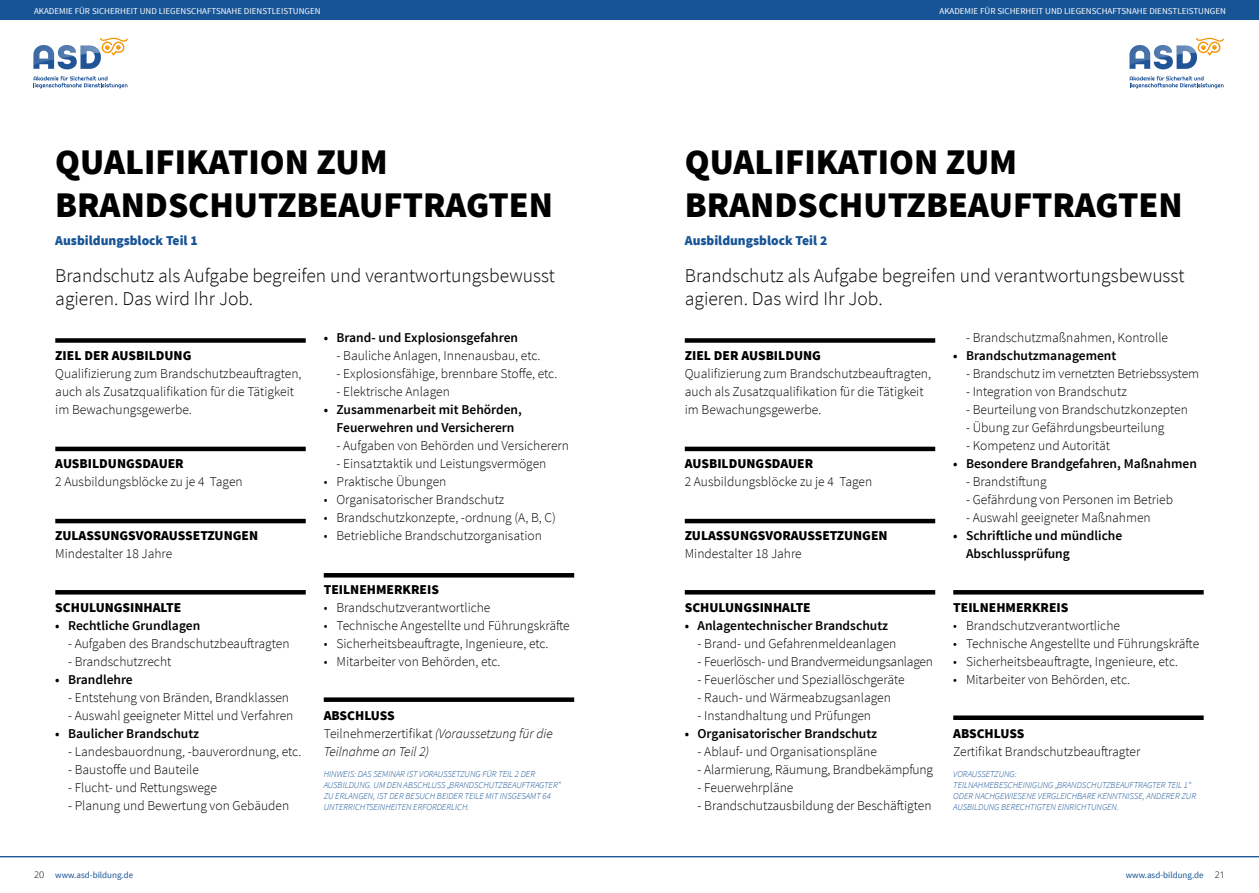
<style>
.page{position:relative;width:1259px;height:893px;background:#fff}
.page>*{position:absolute;margin:0;border:0;box-sizing:border-box;transform-origin:0 0}
.t1{font:900 36px/43.2px "Source Sans Pro";color:#000}
.t2{font:300 19.5px/23.4px "Source Sans Pro";color:#000}
.t3{font:300 13.5px/18px "Source Sans Pro";color:#000}
.t4{font:600 13.5px/18px "Source Sans Pro";color:#000;text-align:center}
.t5{font:900 13.5px "Source Sans Pro";color:#000}
.t6{font:italic 300 13.5px/18px "Source Sans Pro";color:#000}
.t7{font:900 13.5px "Source Sans Pro";color:#175496}
.t8{font:300 13.5px "Source Sans Pro";letter-spacing:-.02em;color:#000}
.t9{font:italic 300 9px/10.8px "Source Sans Pro";color:#175496}
.t10{font:9px "Source Sans Pro";color:#fff}
.t11{font:9px "Source Sans Pro";color:#175496}
.s1{font-weight:900;font-style:normal}
.s2{font-style:normal}
.s3{font-family:"Open Sans";font-weight:300;color:#000}
</style>
<div class="page">
<hr style="left:0;top:856px;width:1259px;height:1px;background:#175496">
<svg style="left:33px;top:38px;width:95px;height:31px"></svg>
<svg style="left:34px;top:76px;width:93px;height:12px"></svg>
<svg style="left:1129px;top:38px;width:94px;height:31px"></svg>
<svg style="left:1129px;top:76px;width:94px;height:12px"></svg>
<hr style="left:55px;top:447px;width:251px;height:4px;background:#000">
<hr style="left:55px;top:519px;width:251px;height:4px;background:#000">
<div style="left:55px;top:338px;width:251px;height:5px;background:#000"></div>
<div style="left:324px;top:697px;width:250px;height:5px;background:#000"></div>
<div style="left:0;top:0;width:1259px;height:20px;background:#175496"></div>
<hr style="left:55px;top:590px;width:251px;height:4px;background:#000">
<hr style="left:324px;top:573px;width:250px;height:4px;background:#000">
<hr style="left:685px;top:447px;width:250px;height:4px;background:#000">
<hr style="left:685px;top:519px;width:250px;height:4px;background:#000">
<div style="left:685px;top:338px;width:250px;height:5px;background:#000"></div>
<div style="left:953px;top:715px;width:250px;height:5px;background:#000"></div>
<hr style="left:685px;top:590px;width:250px;height:4px;background:#000">
<hr style="left:953px;top:590px;width:250px;height:4px;background:#000">
<p class="t10" style="left:34px;top:5px;width:288px">AKADEMIE FÜR SICHERHEIT UND LIEGENSCHAFTSNAHE DIENSTLEISTUNGEN</p>
<p class="t10" style="left:939px;top:5px;width:288px">AKADEMIE FÜR SICHERHEIT UND LIEGENSCHAFTSNAHE DIENSTLEISTUNGEN</p>
<h1 class="t1" style="left:55px;top:142px;width:499px">QUALIFIKATION ZUM<br>BRANDSCHUTZBEAUFTRAGTEN</h1>
<p class="t7" style="left:55px;top:232px;width:144px">AUSBILDUNGSBLOCK TEIL 1</p>
<h2 class="t2" style="left:55px;top:264px;width:501px">Brandschutz als Aufgabe begreifen und verantwortungsbewusst agieren. Das wird Ihr Job.</h2>
<p class="t5" style="left:55px;top:347px;width:138px">ZIEL DER AUSBILDUNG</p>
<p class="t3" style="left:55px;top:365px;width:248px">Qualifizierung zum Brandschutzbeauftragten, auch als Zusatzqualifikation für die Tätigkeit im Bewachungsgewerbe.</p>
<p class="t5" style="left:55px;top:455px;width:130px">AUSBILDUNGSDAUER</p>
<p class="t3" style="left:55px;top:473px;width:189px">2 Ausbildungsblöcke zu je 4 Tagen</p>
<p class="t5" style="left:55px;top:527px;width:204px">ZULASSUNGSVORAUSSETZUNGEN</p>
<p class="t3" style="left:55px;top:545px;width:118px">Mindestalter 18 Jahre</p>
<p class="t5" style="left:55px;top:599px;width:127px">SCHULUNGSINHALTE</p>
<p class="t4" style="left:55px;top:617px;width:146px">• Rechtliche Grundlagen</p>
<p class="t3" style="left:68px;top:635px;width:223px">- Aufgaben des Brandschutzbeauftragten</p>
<p class="t3" style="left:68px;top:653px;width:105px">- Brandschutzrecht</p>
<p class="t4" style="left:55px;top:671px;width:79px">• Brandlehre</p>
<p class="t3" style="left:68px;top:689px;width:223px">- Entstehung von Bränden, Brandklassen</p>
<p class="t3" style="left:68px;top:707px;width:227px">- Auswahl geeigneter Mittel und Verfahren</p>
<p class="t4" style="left:55px;top:725px;width:145px">• Baulicher Brandschutz</p>
<p class="t3" style="left:68px;top:743px;width:235px">- Landesbauordnung, -bauverordnung, etc.</p>
<p class="t3" style="left:68px;top:761px;width:132px">- Baustoffe und Bauteile</p>
<p class="t3" style="left:68px;top:779px;width:150px">- Flucht- und Rettungswege</p>
<p class="t3" style="left:68px;top:797px;width:223px">- Planung und Bewertung von Gebäuden</p>
<p class="t4" style="left:324px;top:329px;width:196px">• Brand- und Explosionsgefahren</p>
<p class="t3" style="left:336px;top:347px;width:205px">- Bauliche Anlagen, Innenausbau, etc.</p>
<p class="t3" style="left:336px;top:365px;width:222px">- Explosionsfähige, brennbare Stoffe, etc.</p>
<p class="t3" style="left:336px;top:383px;width:115px">- Elektrische Anlagen</p>
<p class="t4" style="left:324px;top:401px;width:200px">• Zusammenarbeit mit Behörden,<br>Feuerwehren und Versicherern</p>
<p class="t3" style="left:336px;top:436px;width:234px">- Aufgaben von Behörden und Versicherern</p>
<p class="t3" style="left:336px;top:454px;width:211px">- Einsatztaktik und Leistungsvermögen</p>
<p class="t3" style="left:324px;top:472px;width:124px">• Praktische Übungen</p>
<p class="t3" style="left:324px;top:490px;width:182px">• Organisatorischer Brandschutz</p>
<p class="t3" style="left:324px;top:508px;width:234px">• Brandschutzkonzepte, -ordnung (A, B, C)</p>
<p class="t3" style="left:324px;top:526px;width:220px">• Betriebliche Brandschutzorganisation</p>
<p class="t5" style="left:324px;top:581px;width:117px">TEILNEHMERKREIS</p>
<p class="t3" style="left:324px;top:598px;width:168px">• Brandschutzverantwortliche</p>
<p class="t3" style="left:324px;top:616px;width:247px">• Technische Angestellte und Führungskräfte</p>
<p class="t3" style="left:324px;top:634px;width:226px">• Sicherheitsbeauftragte, Ingenieure, etc.</p>
<p class="t3" style="left:324px;top:652px;width:178px">• Mitarbeiter von Behörden, etc.</p>
<p class="t6" style="left:324px;top:706px;width:230px"><span class="s1">ABSCHLUSS<br></span><span class="s2">Teilnehmerzertifikat</span> (VORAUSSETZUNG FÜR DIE<br>TEILNAHME AN TEIL 2)</p>
<p class="t9" style="left:324px;top:769px;width:239px">HINWEIS: DAS SEMINAR IST VORAUSSETZUNG FÜR TEIL 2 DER AUSBILDUNG. UM DEN ABSCHLUSS „BRANDSCHUTZB EAUFTRAGTER” ZU ERLANGEN, IST DER BESUCH BEIDER TEILE MIT INSGESAMT 64<br>UNTERRICHTSEINHEITEN ERFORDERLICH.</p>
<h1 class="t1" style="left:685px;top:142px;width:499px">QUALIFIKATION ZUM<br>BRANDSCHUTZBEAUFTRAGTEN</h1>
<p class="t7" style="left:685px;top:232px;width:144px">AUSBILDUNGSBLOCK TEIL 2</p>
<h2 class="t2" style="left:685px;top:264px;width:501px">Brandschutz als Aufgabe begreifen und verantwortungsbewusst agieren. Das wird Ihr Job.</h2>
<p class="t5" style="left:685px;top:347px;width:138px">ZIEL DER AUSBILDUNG</p>
<p class="t3" style="left:685px;top:365px;width:248px">Qualifizierung zum Brandschutzbeauftragten, auch als Zusatzqualifikation für die Tätigkeit im Bewachungsgewerbe.</p>
<p class="t5" style="left:685px;top:455px;width:130px">AUSBILDUNGSDAUER</p>
<p class="t3" style="left:685px;top:473px;width:189px">2 Ausbildungsblöcke zu je 4 Tagen</p>
<p class="t5" style="left:685px;top:527px;width:204px">ZULASSUNGSVORAUSSETZUNGEN</p>
<p class="t3" style="left:685px;top:545px;width:118px">Mindestalter 18 Jahre</p>
<p class="t5" style="left:685px;top:599px;width:127px">SCHULUNGSINHALTE</p>
<p class="t4" style="left:685px;top:617px;width:205px">• Anlagentechnischer Brandschutz</p>
<p class="t3" style="left:697px;top:635px;width:200px">- Brand- und Gefahrenmeldeanlagen</p>
<p class="t8" style="left:697px;top:653px;width:237px">- Feuerlösch- und Brandvermeidungsanlagen</p>
<p class="t3" style="left:697px;top:671px;width:209px">- Feuerlöscher und Speziallöschgeräte</p>
<p class="t3" style="left:697px;top:689px;width:195px">- Rauch- und Wärmeabzugsanlagen</p>
<p class="t3" style="left:697px;top:707px;width:175px">- Instandhaltung und Prüfungen</p>
<p class="t4" style="left:685px;top:725px;width:194px">• Organisatorischer Brandschutz</p>
<p class="t3" style="left:697px;top:743px;width:181px">- Ablauf- und Organisationspläne</p>
<p class="t3" style="left:697px;top:761px;width:237px">- Alarmierung, Räumung, Brandbekämpfung</p>
<p class="t3" style="left:697px;top:779px;width:97px">- Feuerwehrpläne</p>
<p class="t3" style="left:697px;top:797px;width:236px">- Brandschutzausbildung der Beschäftigten</p>
<p class="t3" style="left:966px;top:329px;width:204px">- Brandschutzmaßnahmen, Kontrolle</p>
<p class="t4" style="left:953px;top:347px;width:165px">• Brandschutzmanagement</p>
<p class="t3" style="left:966px;top:365px;width:235px">- Brandschutz im vernetzten Betriebssystem</p>
<p class="t3" style="left:966px;top:383px;width:162px">- Integration von Brandschutz</p>
<p class="t3" style="left:966px;top:400px;width:223px">- Beurteilung von Brandschutzkonzepten</p>
<p class="t3" style="left:966px;top:418px;width:200px">- Übung zur Gefährdungsbeurteilung</p>
<p class="t3" style="left:966px;top:436px;width:146px">- Kompetenz und Autorität</p>
<p class="t4" style="left:953px;top:455px;width:245px">• Besondere Brandgefahren, Maßnahmen</p>
<p class="t3" style="left:966px;top:472px;width:82px">- Brandstiftung</p>
<p class="t3" style="left:966px;top:490px;width:209px">- Gefährdung von Personen im Betrieb</p>
<p class="t3" style="left:966px;top:508px;width:186px">- Auswahl geeigneter Maßnahmen</p>
<p class="t4" style="left:966px;top:527px;width:158px;text-align:left;text-indent:-13px">• Schriftliche und mündliche<br>Abschlussprüfung</p>
<p class="t5" style="left:953px;top:599px;width:117px">TEILNEHMERKREIS</p>
<p class="t3" style="left:953px;top:616px;width:168px">• Brandschutzverantwortliche</p>
<p class="t3" style="left:953px;top:634px;width:247px">• Technische Angestellte und Führungskräfte</p>
<p class="t3" style="left:953px;top:652px;width:226px">• Sicherheitsbeauftragte, Ingenieure, etc.</p>
<p class="t3" style="left:953px;top:670px;width:178px">• Mitarbeiter von Behörden, etc.</p>
<p class="t5" style="left:953px;top:725px;width:73px">ABSCHLUSS</p>
<p class="t3" style="left:953px;top:742px;width:189px">Zertifikat Brandschutzbeauftragter</p>
<p class="t9" style="left:953px;top:769px;width:244px">VORAUSSETZUNG:<br>TEILNAHMEBESCHEINIG UNG „BRANDSCHUTZB EAUFTRAGTER TEIL 1“ ODER NACHGEWIESENE VERGLEICHBA RE KENNTNISSE, ANDERER ZUR AUSBILDUNG BERECHTIGT</p>
<p class="t9" style="left:1046px;top:801px;width:74px">EN EINRICHTUNGEN.</p>
<p class="t11" style="left:34px;top:869px;width:101px"><span class="s3">20</span> WWW.ASD-BILDUNG.DE</p>
<p class="t11" style="left:1125px;top:869px;width:101px">WWW.ASD-BILDUNG.DE <span class="s3">21</span></p>
</div>
